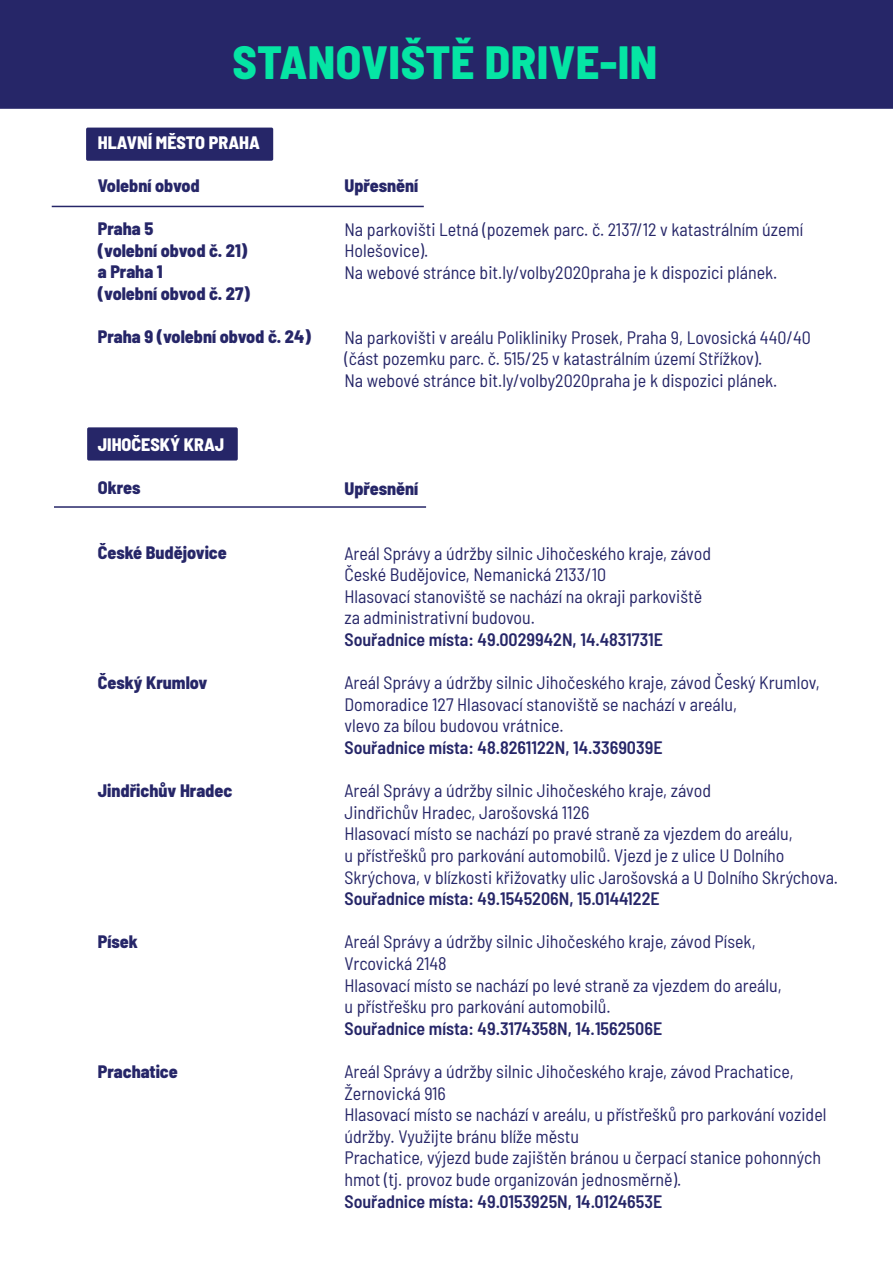
<style>
.page{position:relative;width:893px;height:1263px;background:#fff}
.page>*{position:absolute;margin:0;border:0;box-sizing:border-box;transform-origin:0 0}
.t1{font:800 semi-condensed 46.5px "Barlow";letter-spacing:.01em;color:#05e5a4}
.t2{font:semi-condensed 18px/21.6px "Barlow";color:#262668}
.t3{font:600 semi-condensed 18px "Barlow";color:#262668}
.t4{font:800 semi-condensed 18px/21.6px "Barlow";color:#262668}
.t5{font:800 semi-condensed 18px "Barlow";color:#fff}
</style>
<div class="page">
<div style="left:86px;top:128px;width:187px;height:33px;background:#262668;border-radius:2px"></div>
<div style="left:87px;top:427px;width:151px;height:33px;background:#262668;border-radius:2px"></div>
<hr style="left:52px;top:206px;width:372px;height:1px;background:#262668">
<hr style="left:54px;top:506px;width:372px;height:2px;background:#262668">
<div style="left:0;top:0;width:893px;height:109px;background:#262668"></div>
<h1 class="t1" style="left:232px;top:29px;width:427px">STANOVIŠTĚ DRIVE-IN</h1>
<p class="t5" style="left:98px;top:129px;width:164px">HLAVNÍ MĚSTO PRAHA</p>
<p class="t4" style="left:98px;top:174px;width:104px">Volební obvod</p>
<p class="t4" style="left:98px;top:217px;width:154px">Praha 5<br>(volební obvod č. 21) a Praha 1<br>(volební obvod č. 27)</p>
<p class="t4" style="left:98px;top:325px;width:214px">Praha 9 (volební obvod č. 24)</p>
<p class="t5" style="left:98px;top:432px;width:128px">JIHOČESKÝ KRAJ</p>
<p class="t4" style="left:98px;top:476px;width:44px">Okres</p>
<p class="t4" style="left:98px;top:541px;width:130px">České Budějovice</p>
<p class="t4" style="left:98px;top:670px;width:111px">Český Krumlov</p>
<p class="t4" style="left:98px;top:778px;width:136px">Jindřichův Hradec</p>
<p class="t4" style="left:98px;top:930px;width:42px">Písek</p>
<p class="t4" style="left:98px;top:1059px;width:81px">Prachatice</p>
<p class="t4" style="left:344px;top:174px;width:75px">Upřesnění</p>
<p class="t2" style="left:344px;top:217px;width:460px">Na parkovišti Letná (pozemek parc. č. 2137/12 v katastrálním území<br>Holešovice).<br>Na webové stránce bit.ly/volby2020praha je k dispozici plánek.</p>
<p class="t2" style="left:344px;top:325px;width:468px">Na parkovišti v areálu Polikliniky Prosek, Praha 9, Lovosická 440/40 (část pozemku parc. č. 515/25 v katastrálním území Střížkov).<br>Na webové stránce bit.ly/volby2020praha je k dispozici plánek.</p>
<p class="t4" style="left:344px;top:476px;width:75px">Upřesnění</p>
<p class="t2" style="left:344px;top:541px;width:368px">Areál Správy a údržby silnic Jihočeského kraje, závod České Budějovice, Nemanická 2133/10<br>Hlasovací stanoviště se nachází na okraji parkoviště za administrativní budovou.</p>
<p class="t3" style="left:344px;top:626px;width:320px">Souřadnice místa: 49.0029942N, 14.4831731E</p>
<p class="t2" style="left:344px;top:671px;width:477px">Areál Správy a údržby silnic Jihočeského kraje, závod Český Krumlov,<br>Domoradice 127 Hlasovací stanoviště se nachází v areálu,<br>vlevo za bílou budovou vrátnice.</p>
<p class="t3" style="left:344px;top:734px;width:320px">Souřadnice místa: 48.8261122N, 14.3369039E</p>
<p class="t2" style="left:344px;top:779px;width:495px">Areál Správy a údržby silnic Jihočeského kraje, závod<br>Jindřichův Hradec, Jarošovská 1126<br>Hlasovací místo se nachází po pravé straně za vjezdem do areálu,<br>u přístřešků pro parkování automobilů. Vjezd je z ulice U Dolního Skrýchova, v blízkosti křižovatky ulic Jarošovská a U Dolního Skrýchova.</p>
<p class="t3" style="left:344px;top:886px;width:317px">Souřadnice místa: 49.1545206N, 15.0144122E</p>
<p class="t2" style="left:344px;top:930px;width:439px">Areál Správy a údržby silnic Jihočeského kraje, závod Písek, Vrcovická 2148<br>Hlasovací místo se nachází po levé straně za vjezdem do areálu, u přístřešku pro parkování automobilů.</p>
<p class="t3" style="left:344px;top:1015px;width:319px">Souřadnice místa: 49.3174358N, 14.1562506E</p>
<p class="t2" style="left:344px;top:1059px;width:484px">Areál Správy a údržby silnic Jihočeského kraje, závod Prachatice, Žernovická 916<br>Hlasovací místo se nachází v areálu, u přístřešků pro parkování vozidel údržby. Využijte bránu blíže městu<br>Prachatice, výjezd bude zajištěn bránou u čerpací stanice pohonných hmot (tj. provoz bude organizován jednosměrně).</p>
<p class="t3" style="left:344px;top:1188px;width:319px">Souřadnice místa: 49.0153925N, 14.0124653E</p>
</div>
